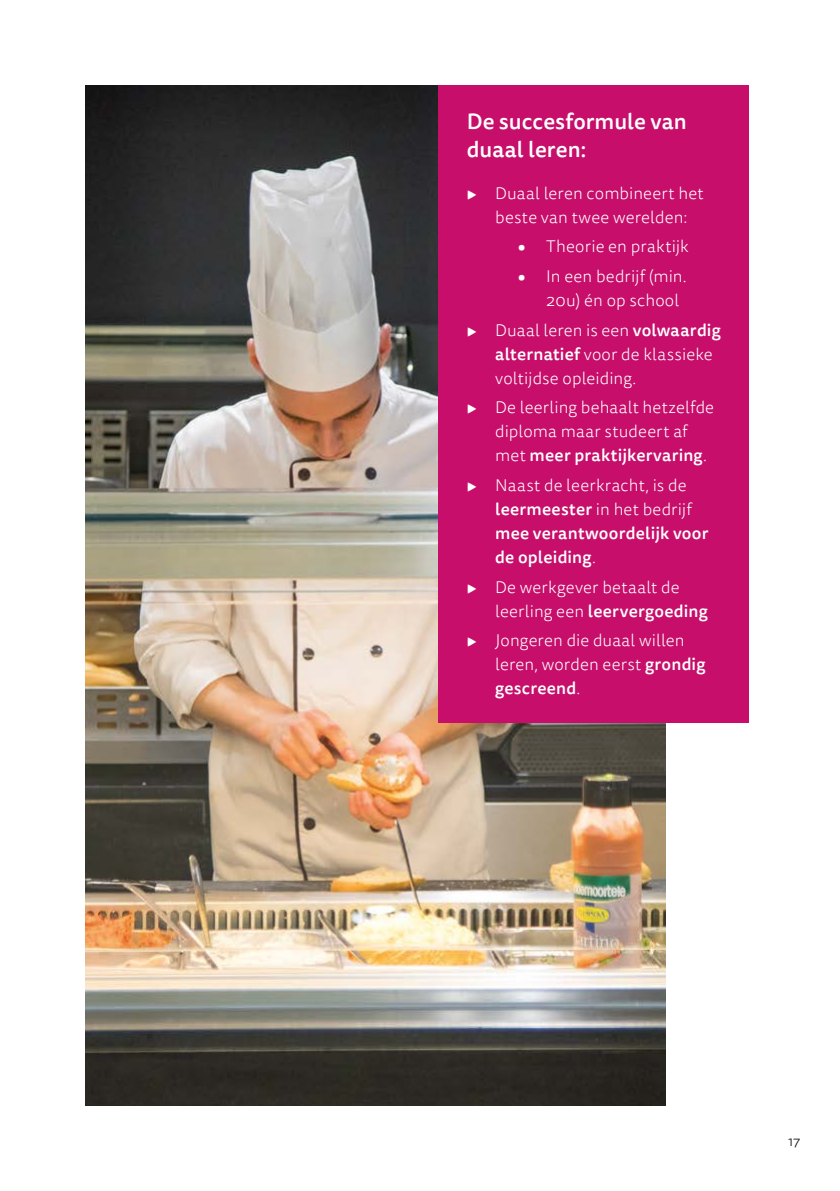
<style>
.page{position:relative;width:840px;height:1191px;background:#fff}
.page>*{position:absolute;margin:0;border:0;box-sizing:border-box;transform-origin:0 0}
.t1{font:500 22px/28px "Tisa Sans OT";color:#fff}
.t2{font:300 17px/24px "Tisa Sans OT";letter-spacing:.005em;color:#fff}
.t3{font:500 17px/24px "Tisa Sans OT";letter-spacing:.01em;color:#fff}
.t4{font:300 14px "Tisa Sans OT";color:#000}
.s1{font-weight:700}
.s2{font-weight:500}
.s3{font-weight:300}
</style>
<div class="page">
<img style="left:85px;top:85px;width:580px;height:1021px">
<div style="left:438px;top:85px;width:310px;height:637px;background:#c70e6b"></div>
<p class="t1" style="left:466px;top:109px;width:221px">De succesformule van duaal leren:</p>
<p class="t2" style="left:495px;top:182px;width:210px;text-indent:-28px">▸ Duaal leren combineert het beste van twee werelden:</p>
<p class="t2" style="left:517px;top:235px;width:172px"><span class="s1">•</span> Theorie en praktijk</p>
<p class="t2" style="left:546px;top:265px;width:142px;text-indent:-28px"><span class="s1">•</span> In een bedrijf (min.<br>20u) én op school</p>
<p class="t2" style="left:495px;top:319px;width:227px;text-indent:-28px">▸ Duaal leren is een <span class="s2">volwaardig alternatief</span> voor de klassieke voltijdse opleiding.</p>
<p class="t2" style="left:495px;top:396px;width:220px;text-indent:-28px">▸ De leerling behaalt hetzelfde diploma maar studeert af met <span class="s2">meer praktijkervaring</span>.</p>
<p class="t3" style="left:495px;top:474px;width:215px;text-indent:-28px"><span class="s3">▸ Naast de leerkracht, is de </span>leermeester <span class="s3">in het bedrijf </span>mee verantwoordelijk voor de opleiding<span class="s3">.</span></p>
<p class="t2" style="left:495px;top:576px;width:214px;text-indent:-28px">▸ De werkgever betaalt de leerling een <span class="s2">leervergoeding</span></p>
<p class="t2" style="left:495px;top:629px;width:212px;text-indent:-28px">▸ Jongeren die duaal willen leren, worden eerst <span class="s2">grondig gescreend</span>.</p>
<p class="t4" style="left:787px;top:1132px;width:14px">17</p>
</div>
